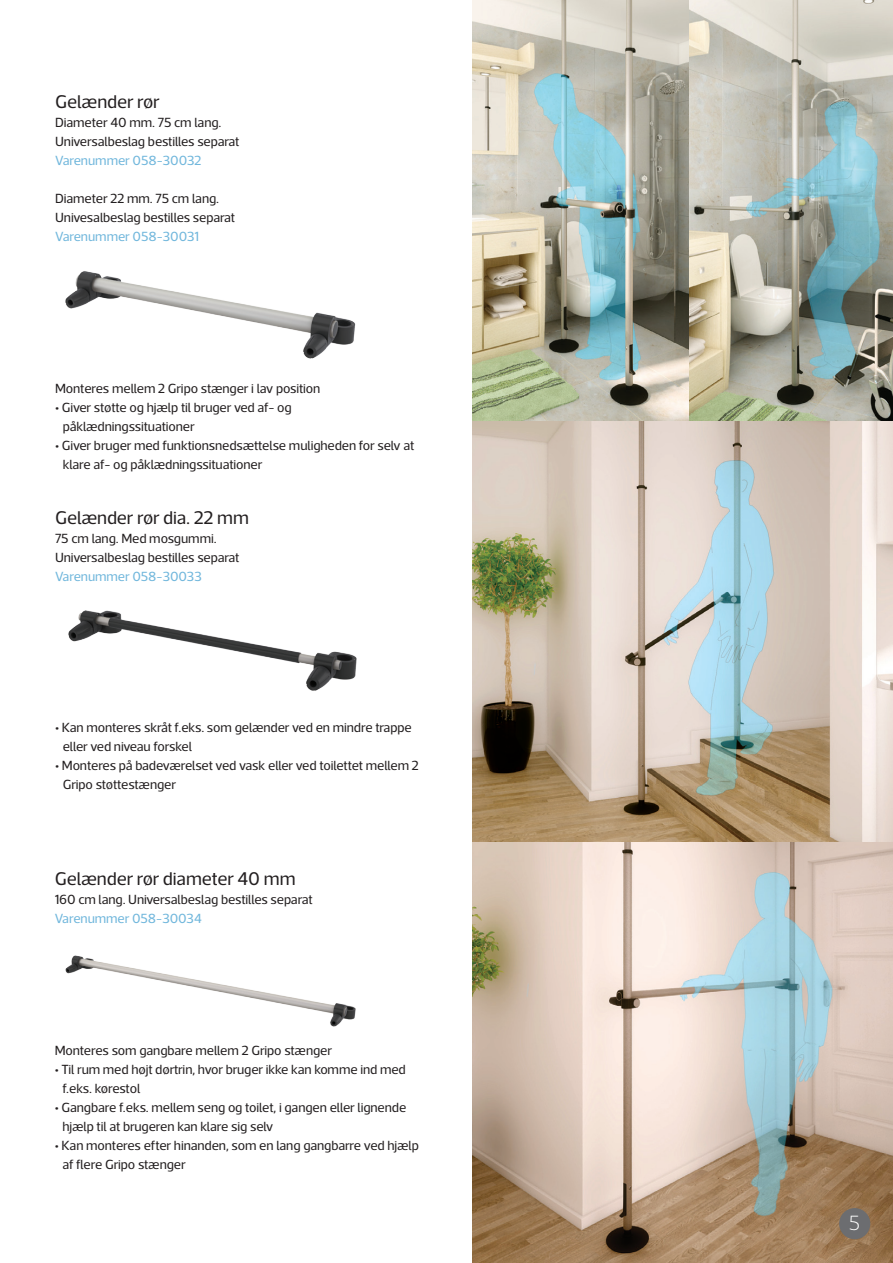
<style>
.page{position:relative;width:893px;height:1263px;background:#fff}
.page>*{position:absolute;margin:0;border:0;box-sizing:border-box;transform-origin:0 0}
.t1{font:200 21px "Acto";color:#fff}
.t2{font:18.75px "Acto";letter-spacing:-.01em;color:#231f20}
.t3{font:13.5px/18.9px "Acto";letter-spacing:-.01em;color:#231f20}
.t4{font:13.5px "Acto";letter-spacing:-.01em;color:#71b7dc}
</style>
<div class="page">
<img style="left:472px;top:0;width:421px;height:1263px">
<img style="left:68px;top:610px;width:289px;height:81px">
<img style="left:65px;top:955px;width:291px;height:72px">
<div style="left:839px;top:1208px;width:31px;height:31px;background:#6c6d70;border-radius:50%"></div>
<img style="left:65px;top:271px;width:291px;height:88px">
<h2 class="t2" style="left:55px;top:91px;width:106px">Gelænder rør</h2>
<p class="t3" style="left:55px;top:113px;width:186px">Diameter 40 mm. 75 cm lang.<br>Universalbeslag bestilles separat</p>
<p class="t4" style="left:55px;top:152px;width:148px">Varenummer 058-30032</p>
<p class="t3" style="left:55px;top:189px;width:181px">Diameter 22 mm. 75 cm lang.<br>Univesalbeslag bestilles separat</p>
<p class="t4" style="left:55px;top:228px;width:145px">Varenummer 058-30031</p>
<p class="t3" style="left:55px;top:378px;width:267px">Monteres mellem 2 Gripo stænger i lav position</p>
<p class="t3" style="left:63px;top:397px;width:230px;text-indent:-8px">• Giver støtte og hjælp til bruger ved af- og påklædningssituationer</p>
<p class="t3" style="left:63px;top:435px;width:353px;text-indent:-8px">• Giver bruger med funktionsnedsættelse muligheden for selv at klare af- og påklædningssituationer</p>
<h2 class="t2" style="left:55px;top:506px;width:195px">Gelænder rør dia. 22 mm</h2>
<p class="t3" style="left:55px;top:528px;width:186px">75 cm lang. Med mosgummi.<br>Universalbeslag bestilles separat</p>
<p class="t4" style="left:55px;top:568px;width:148px">Varenummer 058-30033</p>
<p class="t3" style="left:63px;top:718px;width:351px;text-indent:-8px">• Kan monteres skråt f.eks. som gelænder ved en mindre trappe eller ved niveau forskel</p>
<p class="t3" style="left:63px;top:756px;width:358px;text-indent:-8px">• Monteres på badeværelset ved vask eller ved toilettet mellem 2<br>Gripo støttestænger</p>
<h2 class="t2" style="left:55px;top:867px;width:242px">Gelænder rør diameter 40 mm</h2>
<p class="t3" style="left:55px;top:889px;width:259px">160 cm lang. Universalbeslag bestilles separat</p>
<p class="t4" style="left:55px;top:910px;width:149px">Varenummer 058-30034</p>
<p class="t3" style="left:55px;top:1041px;width:279px">Monteres som gangbare mellem 2 Gripo stænger</p>
<p class="t3" style="left:62px;top:1060px;width:345px;text-indent:-8px">• Til rum med højt dørtrin, hvor bruger ikke kan komme ind med f.eks. kørestol</p>
<p class="t3" style="left:62px;top:1098px;width:345px;text-indent:-8px">• Gangbare f.eks. mellem seng og toilet, i gangen eller lignende hjælp til at brugeren kan klare sig selv</p>
<p class="t3" style="left:62px;top:1135px;width:358px;text-indent:-8px">• Kan monteres efter hinanden, som en lang gangbarre ved hjælp af flere Gripo stænger</p>
<h1 class="t1" style="left:849px;top:1211px;width:13px">5</h1>
</div>
